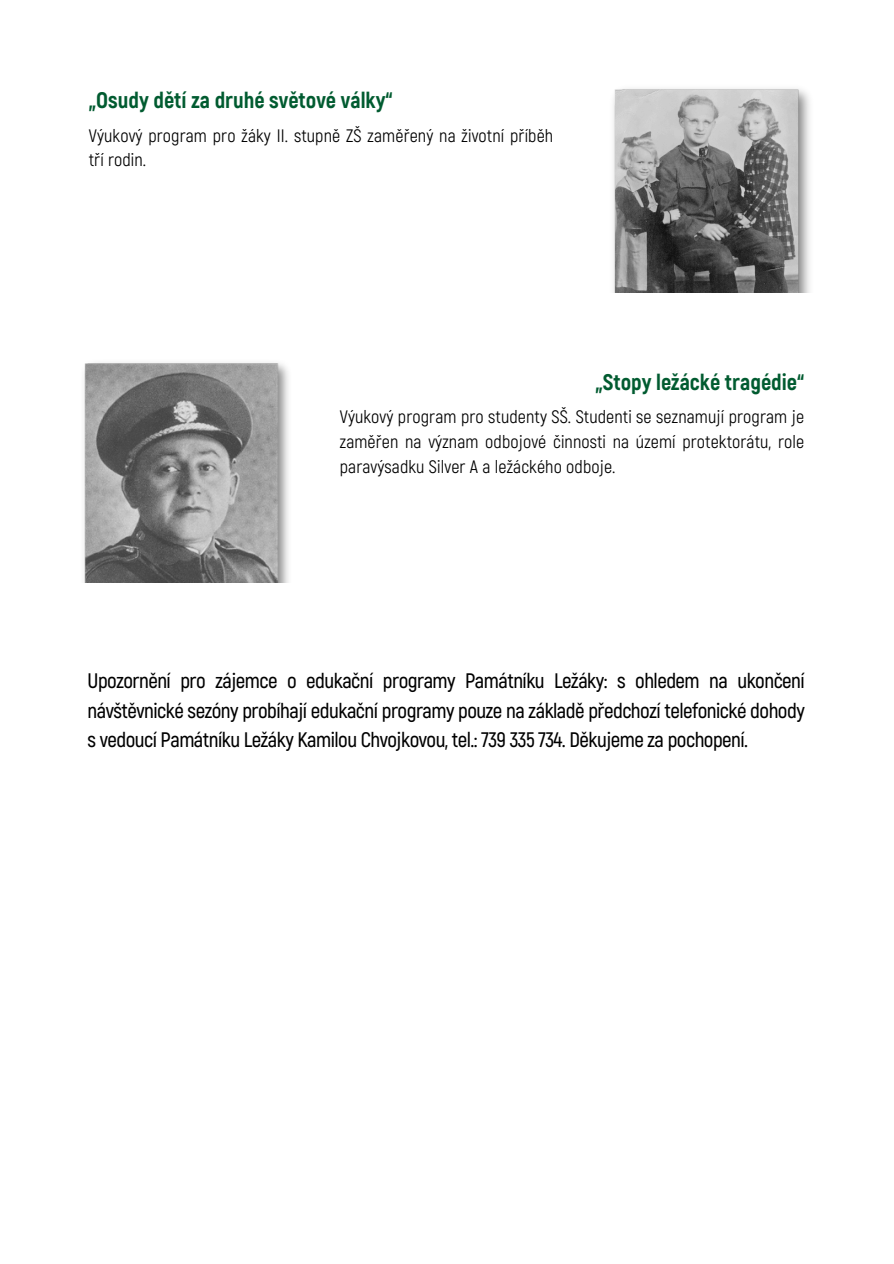
<style>
.page{position:relative;width:894px;height:1264px;background:#fff}
.page>*{position:absolute;margin:0;border:0;box-sizing:border-box;transform-origin:0 0}
.t1{font:800 22.5px "Akrobat";color:#015b30}
.t2{font:600 21px/29.2px "Akrobat";letter-spacing:-.025em;color:#000;text-align:justify}
.t3{font:18px/24.8px "Akrobat";letter-spacing:.005em;color:#000}
</style>
<div class="page">
<img style="left:613px;top:88px;width:197px;height:204px">
<img style="left:84px;top:363px;width:205px;height:219px">
<h1 class="t1" style="left:89px;top:87px;width:305px">„Osudy dětí za druhé světové války“</h1>
<p class="t3" style="left:89px;top:123px;width:465px">Výukový program pro žáky II. stupně ZŠ zaměřený na životní příběh tří rodin.</p>
<p class="t1" style="left:595px;top:369px;width:210px">„Stopy ležácké tragédie“</p>
<p class="t3" style="left:340px;top:405px;width:465px;text-align:justify">Výukový program pro studenty SŠ. Studenti se seznamují program je zaměřen na význam odbojové činnosti na území protektorátu, role paravýsadku Silver A a ležáckého odboje.</p>
<h1 class="t2" style="left:88px;top:667px;width:718px">Upozornění pro zájemce o edukační programy Památníku Ležáky: s ohledem na ukončení návštěvnické sezóny probíhají edukační programy pouze na základě předchozí telefonické dohody s vedoucí Památníku Ležáky Kamilou Chvojkovou, tel.: 739 335 734. Děkujeme za pochopení.</h1>
</div>
